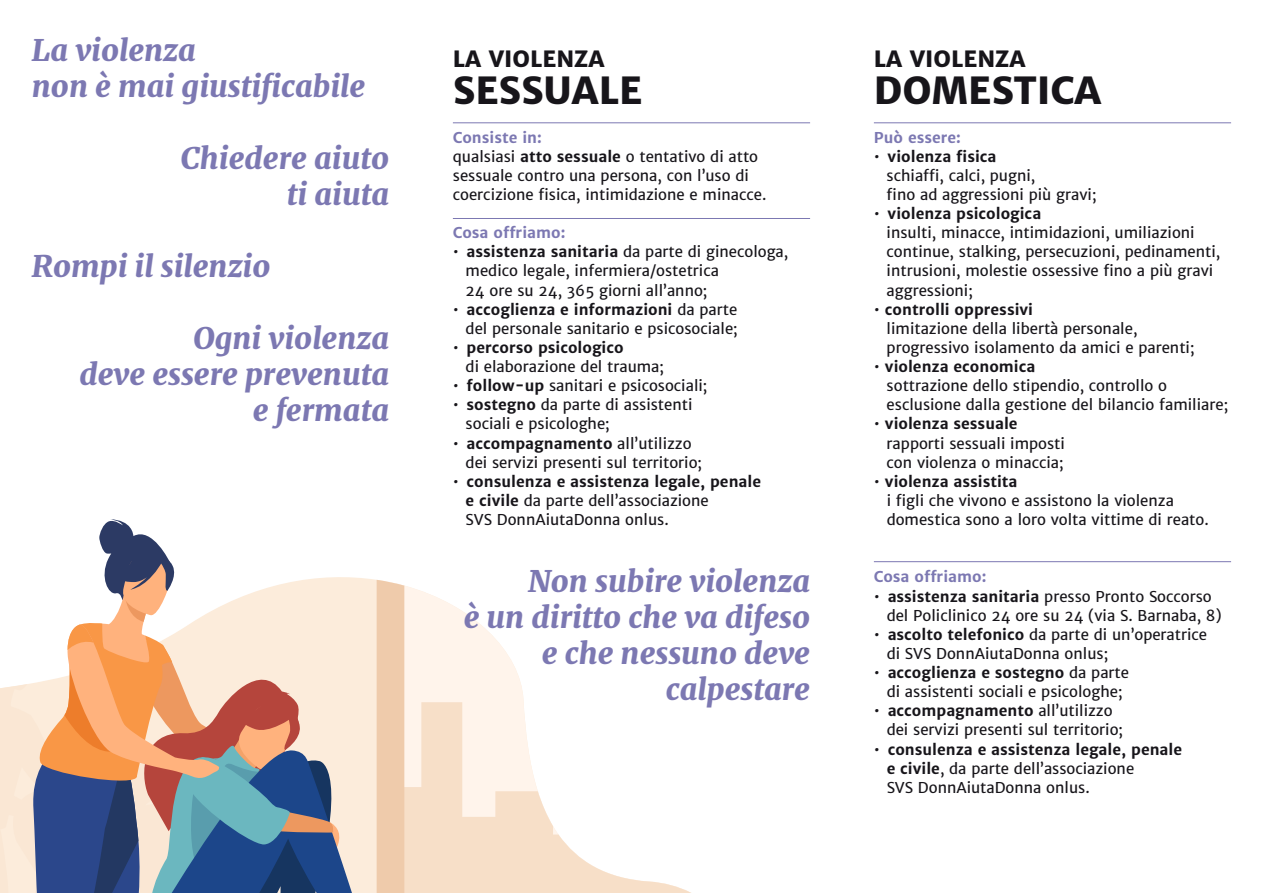
<style>
.page{position:relative;width:1263px;height:893px;background:#fff}
.page>*{position:absolute;margin:0;border:0;box-sizing:border-box;transform-origin:0 0}
.t1{font:800 37.5px "Merriweather Sans";color:#17151a}
.t2{font:italic 900 30px/36px "Merriweather";color:#7c78b2;text-align:right}
.t3{font:800 22.5px "Merriweather Sans";color:#17151a}
.t4{font:15px/19.2px "Merriweather Sans";color:#17151a}
.t5{font:700 15px "Merriweather Sans";color:#7c78b2}
.s1{font-weight:700;color:#7c78b2}
.s2{font-weight:700}
</style>
<div class="page">
<div style="left:360px;top:578px;width:17px;height:315px;background:#fcecdb"></div>
<svg style="left:404px;top:585px;width:120px;height:117px;fill:#fff4eb"></svg>
<div style="left:0;top:686px;width:11px;height:207px;background:#fae7d4"></div>
<svg style="left:404px;top:702px;width:287px;height:191px"></svg>
<div style="left:377px;top:580px;width:27px;height:313px;background:#efcbab"></div>
<svg style="left:11px;top:519px;width:349px;height:374px"></svg>
<hr style="left:453px;top:122px;width:357px;height:1px;background:#7c78b2">
<hr style="left:453px;top:218px;width:357px;height:1px;background:#7c78b2">
<hr style="left:874px;top:122px;width:357px;height:1px;background:#7c78b2">
<hr style="left:874px;top:561px;width:357px;height:1px;background:#7c78b2">
<h2 class="t2" style="left:32px;top:32px;width:335px;text-align:left">La violenza<br>non è mai giustificabile</h2>
<h2 class="t2" style="left:181px;top:140px;width:210px">Chiedere aiuto ti aiuta</h2>
<h2 class="t2" style="left:32px;top:248px;width:240px">Rompi il silenzio</h2>
<h2 class="t2" style="left:79px;top:320px;width:311px">Ogni violenza<br>deve essere prevenuta e fermata</h2>
<h3 class="t3" style="left:453px;top:44px;width:153px">LA VIOLENZA</h3>
<h1 class="t1" style="left:453px;top:66px;width:191px">SESSUALE</h1>
<p class="t4" style="left:453px;top:127px;width:315px"><span class="s1">Consiste in:<br></span>qualsiasi <span class="s2">atto sessuale</span> o tentativo di atto sessuale contro una persona, con l’uso di coercizione fisica, intimidazione e minacce.</p>
<p class="t5" style="left:453px;top:223px;width:114px">Cosa offriamo:</p>
<p class="t4" style="left:466px;top:242px;width:324px;text-indent:-13px">• <span class="s2">assistenza sanitaria</span> da parte di ginecologa, medico legale, infermiera/ostetrica<br>24 ore su 24, 365 giorni all’anno;</p>
<p class="t4" style="left:453px;top:300px;width:286px;text-align:right">• <span class="s2">accoglienza e informazioni</span> da parte del personale sanitario e psicosociale;</p>
<p class="t4" style="left:466px;top:338px;width:200px;text-indent:-13px">• <span class="s2">percorso psicologico<br></span>di elaborazione del trauma;</p>
<p class="t4" style="left:453px;top:376px;width:256px">• <span class="s2">follow-up</span> sanitari e psicosociali;</p>
<p class="t4" style="left:466px;top:395px;width:228px;text-indent:-13px">• <span class="s2">sostegno</span> da parte di assistenti sociali e psicologhe;</p>
<p class="t4" style="left:466px;top:433px;width:238px;text-indent:-13px">• <span class="s2">accompagnamento</span> all’utilizzo dei servizi presenti sul territorio;</p>
<p class="t4" style="left:466px;top:472px;width:297px;text-indent:-13px">• <span class="s2">consulenza e assistenza legale, penale e civile</span> da parte dell’associazione<br>SVS DonnAiutaDonna onlus.</p>
<h2 class="t2" style="left:464px;top:562px;width:348px">Non subire violenza<br>è un diritto che va difeso e che nessuno deve calpestare</h2>
<h3 class="t3" style="left:874px;top:44px;width:153px">LA VIOLENZA</h3>
<h1 class="t1" style="left:874px;top:66px;width:229px">DOMESTICA</h1>
<p class="t5" style="left:874px;top:127px;width:89px">Può essere:</p>
<p class="t4" style="left:887px;top:147px;width:211px;text-indent:-13px">• <span class="s2">violenza fisica<br></span>schiaffi, calci, pugni,<br>fino ad aggressioni più gravi;</p>
<p class="t4" style="left:887px;top:204px;width:335px;text-indent:-13px">• <span class="s2">violenza psicologica<br></span>insulti, minacce, intimidazioni, umiliazioni continue, stalking, persecuzioni, pedinamenti, intrusioni, molestie ossessive fino a più gravi aggressioni;</p>
<p class="t4" style="left:887px;top:300px;width:309px;text-indent:-13px">• <span class="s2">controlli oppressivi<br></span>limitazione della libertà personale, progressivo isolamento da amici e parenti;</p>
<p class="t4" style="left:887px;top:357px;width:343px;text-indent:-13px">• <span class="s2">violenza economica<br></span>sottrazione dello stipendio, controllo o esclusione dalla gestione del bilancio familiare;</p>
<p class="t4" style="left:887px;top:414px;width:180px;text-indent:-13px">• <span class="s2">violenza sessuale </span>rapporti sessuali imposti con violenza o minaccia;</p>
<p class="t4" style="left:887px;top:472px;width:324px;text-indent:-13px">• <span class="s2">violenza assistita<br></span>i figli che vivono e assistono la violenza domestica sono a loro volta vittime di reato.</p>
<p class="t5" style="left:874px;top:567px;width:114px">Cosa offriamo:</p>
<p class="t4" style="left:887px;top:586px;width:337px;text-indent:-13px">• <span class="s2">assistenza sanitaria</span> presso Pronto Soccorso del Policlinico 24 ore su 24 (via S. Barnaba, 8)</p>
<p class="t4" style="left:887px;top:625px;width:322px;text-indent:-13px">• <span class="s2">ascolto telefonico</span> da parte di un’operatrice di SVS DonnAiutaDonna onlus;</p>
<p class="t4" style="left:874px;top:663px;width:257px;text-align:center">• <span class="s2">accoglienza e sostegno</span> da parte di assistenti sociali e psicologhe;</p>
<p class="t4" style="left:887px;top:701px;width:238px;text-indent:-13px">• <span class="s2">accompagnamento</span> all’utilizzo dei servizi presenti sul territorio;</p>
<p class="t4" style="left:887px;top:739px;width:297px;text-indent:-13px">• <span class="s2">consulenza e assistenza legale, penale e civile</span>, da parte dell’associazione<br>SVS DonnAiutaDonna onlus.</p>
</div>
